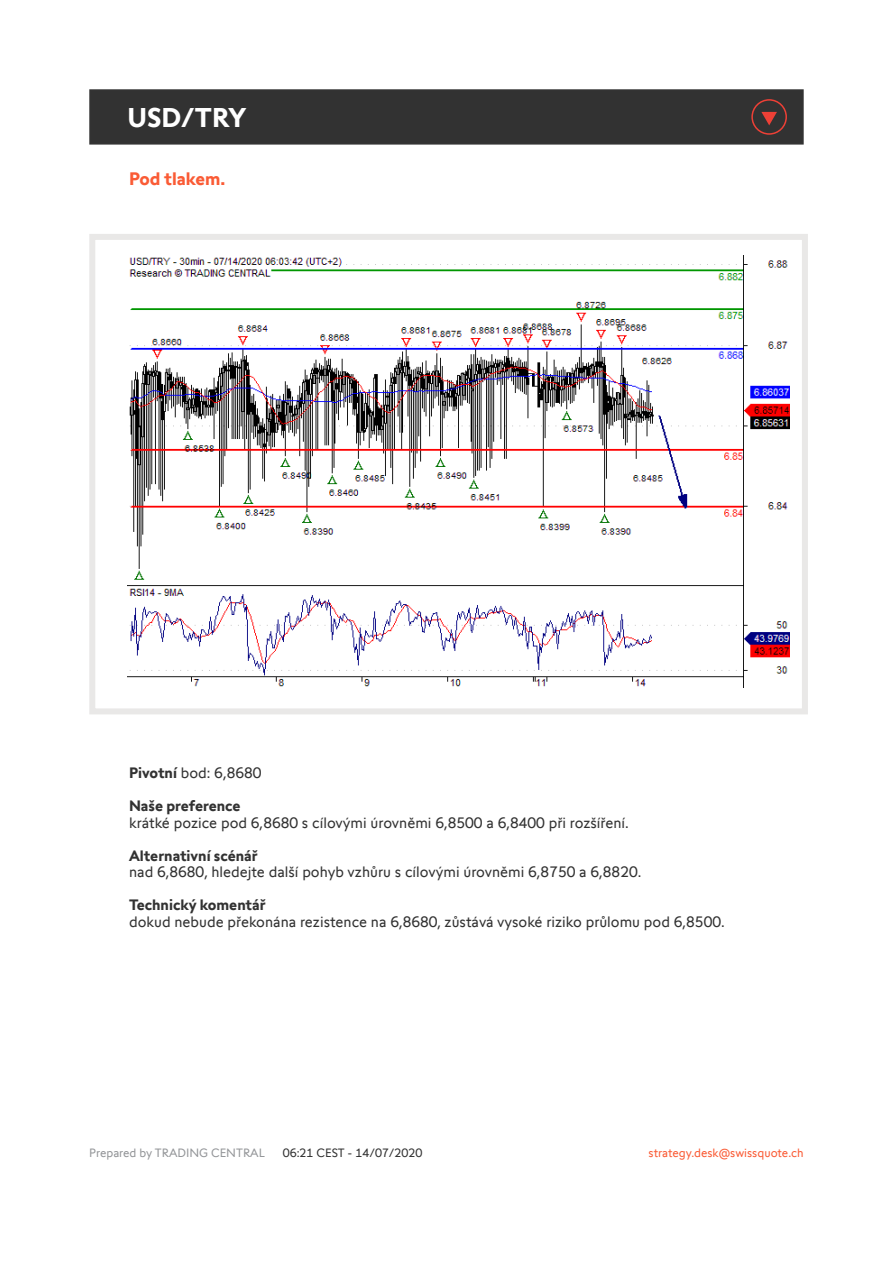
<style>
.page{position:relative;width:893px;height:1263px;background:#fff}
.page>*{position:absolute;margin:0;border:0;box-sizing:border-box;transform-origin:0 0}
.t1{font:700 27px "Swissquote CT";color:#fff}
.t2{font:700 18px "Swissquote CT";color:#fa5b35}
.t3{font:15px "Swissquote CT";color:#323232}
.t4{font:700 15px "Swissquote CT";color:#323232}
.t5{font:12px "Swissquote CT";color:#fa5b35}
.t6{font:12px "Swissquote CT";color:#939598}
.t7{font:12px "Swissquote CT";color:#323232}
.s1{font-weight:700}
</style>
<div class="page">
<div style="left:89px;top:234px;width:719px;height:480px;border:6px solid #e9e8e7"></div>
<div style="left:89px;top:89px;width:715px;height:56px;background:#323232;border:2px solid #323232"></div>
<img style="left:128px;top:255px;width:661px;height:432px">
<svg style="left:751px;top:99px;width:36px;height:36px"></svg>
<h1 class="t1" style="left:128px;top:101px;width:120px">USD/TRY</h1>
<p class="t2" style="left:129px;top:168px;width:98px">Pod tlakem.</p>
<p class="t3" style="left:129px;top:764px;width:134px"><span class="s1">Pivotní</span> bod: 6,8680</p>
<p class="t4" style="left:129px;top:797px;width:113px">Naše preference</p>
<p class="t3" style="left:129px;top:814px;width:501px">krátké pozice pod 6,8680 s cílovými úrovněmi 6,8500 a 6,8400 při rozšíření.</p>
<p class="t4" style="left:129px;top:846px;width:130px">Alternativní scénář</p>
<p class="t3" style="left:129px;top:863px;width:514px">nad 6,8680, hledejte další pohyb vzhůru s cílovými úrovněmi 6,8750 a 6,8820.</p>
<p class="t4" style="left:129px;top:896px;width:138px">Technický komentář</p>
<p class="t3" style="left:129px;top:913px;width:597px">dokud nebude překonána rezistence na 6,8680, zůstává vysoké riziko průlomu pod 6,8500.</p>
<p class="t6" style="left:89px;top:1145px;width:177px">Prepared by TRADING CENTRAL</p>
<p class="t7" style="left:283px;top:1145px;width:141px">06:21 CEST - 14/07/2020</p>
<p class="t5" style="left:649px;top:1145px;width:157px">strategy.desk@swissquote.ch</p>
</div>
